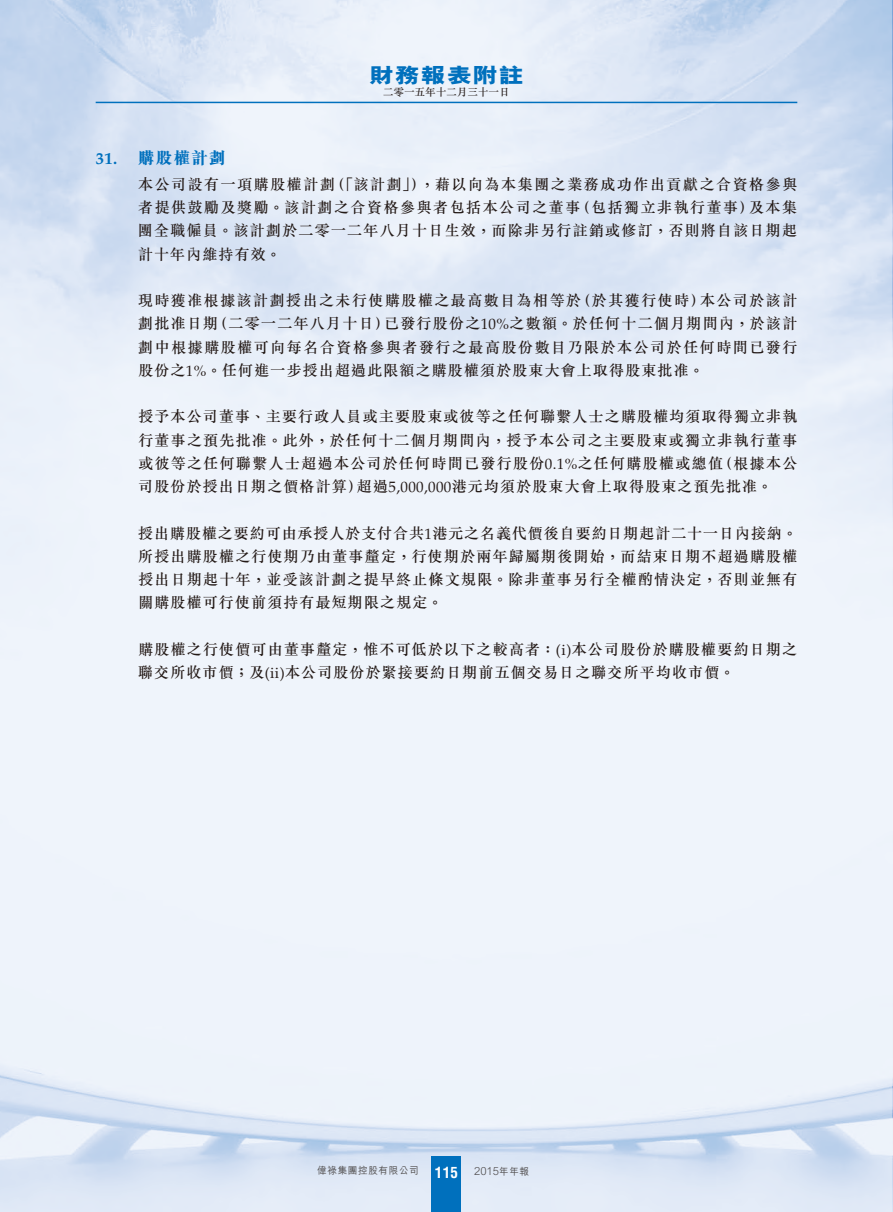
<style>
.page{position:relative;width:893px;height:1212px;background:#fff}
.page>*{position:absolute;margin:0;border:0;box-sizing:border-box;transform-origin:0 0}
.t1{font:800 21px "M Hei HK";letter-spacing:.03em;color:#0070bd;scale:1.2 1}
.t2{font:800 16.5px "M Sung HK";letter-spacing:.075em;color:#0070bd}
.t3{font:700 16.5px "Palatino LT Std";color:#0070bd}
.t4{font:500 15px/23.2px "M Sung HK";letter-spacing:.08em;color:#231916}
.t5{font:500 15px/23.2px "M Sung HK";letter-spacing:.1em;color:#231916}
.t6{font:700 condensed 15px "Helvetica LT Std";color:#fff}
.t7{font:300 11.25px "Arial MT Std";color:#4d4a4a}
.t8{font:500 10.5px "M Sung HK";letter-spacing:.025em;color:#231916}
.t9{font:500 9.75px "M Hei HK";letter-spacing:.07em;color:#4d4a4a}
.s1{font-family:"Palatino LT Std";font-weight:400}
</style>
<div class="page">
<img style="left:0;top:0;width:893px;height:1212px">
<hr style="left:96px;top:102px;width:701px;height:1px;background:#0070bd">
<div style="left:432px;top:1157px;width:29px;height:55px;background:#0070bd"></div>
<p class="t3" style="left:96px;top:148px;width:23px">31.</p>
<p class="t2" style="left:138px;top:146px;width:89px">購股權計劃</p>
<h1 class="t1" style="left:369px;top:61px;width:131px">財務報表附註</h1>
<p class="t8" style="left:383px;top:85px;width:128px">二零一五年十二月三十一日</p>
<p class="t5" style="left:138px;top:172px;width:198px">本公司設有一項購股權計劃</p>
<p class="t4" style="left:330px;top:172px;width:96px">（「該計劃」）</p>
<p class="t5" style="left:420px;top:172px;width:379px">，藉以向為本集團之業務成功作出貢獻之合資格參與</p>
<p class="t4" style="left:138px;top:195px;width:661px">者提供鼓勵及獎勵。該計劃之合資格參與者包括本公司之董事<br>團全職僱員。該計劃於二零一二年八月十日生效，而除非另行註銷或修訂，否則將自該日期起計十年內維持有效。</p>
<p class="t4" style="left:700px;top:288px;width:99px">本公司於該計</p>
<p class="t4" style="left:749px;top:195px;width:50px">及本集</p>
<p class="t5" style="left:576px;top:195px;width:179px">（包括獨立非執行董事）</p>
<p class="t5" style="left:384px;top:288px;width:415px;text-indent:-246px">現時獲准根據該計劃授出之未行使購股權之最高數目為相等於<br>已發行股份之<span class="s1">10%</span>之數額。於任何十二個月期間內，於該計</p>
<p class="t4" style="left:577px;top:288px;width:130px">（於其獲行使時）</p>
<p class="t5" style="left:138px;top:312px;width:661px">劃批准日期<br>劃中根據購股權可向每名合資格參與者發行之最高股份數目乃限於本公司於任何時間已發行股份之<span class="s1">1%</span>。任何進一步授出超過此限額之購股權須於股東大會上取得股東批准。</p>
<p class="t4" style="left:138px;top:405px;width:661px;text-align:right">授予本公司董事、主要行政人員或主要股東或彼等之任何聯繫人士之購股權均須取得獨立非執行董事之預先批准。此外，於任何十二個月期間內，授予本公司之主要股東或獨立非執行董事（根據本公</p>
<p class="t4" style="left:213px;top:312px;width:177px">（二零一二年八月十日）</p>
<p class="t4" style="left:357px;top:451px;width:417px;text-indent:-219px">或彼等之任何聯繫人士超過本公司於任何時間已發行股份<span class="s1">0.1%</span>之任何購股權或總值<br>超過<span class="s1">5,000,000</span>港元均須於股東大會上取得股東之預先批准。</p>
<p class="t4" style="left:138px;top:474px;width:225px">司股份於授出日期之價格計算）</p>
<p class="t4" style="left:138px;top:521px;width:661px;text-align:justify">授出購股權之要約可由承授人於支付合共<span class="s1">1</span>港元之名義代價後自要約日期起計二十一日內接納。所授出購股權之行使期乃由董事釐定，行使期於兩年歸屬期後開始，而結束日期不超過購股權授出日期起十年，並受該計劃之提早終止條文規限。除非董事另行全權酌情決定，否則並無有關購股權可行使前須持有最短期限之規定。</p>
<p class="t4" style="left:138px;top:637px;width:661px">購股權之行使價可由董事釐定，惟不可低於以下之較高者： <span class="s1">)i(</span> 本公司股份於購股權要約日期之聯交所收市價；及<span class="s1">(ii)</span>本公司股份於緊接要約日期前五個交易日之聯交所平均收市價。</p>
<p class="t9" style="left:317px;top:1163px;width:103px">偉祿集團控股有限公司</p>
<p class="t6" style="left:435px;top:1163px;width:25px">115</p>
<p class="t9" style="left:499px;top:1164px;width:32px">年年報</p>
<p class="t7" style="left:474px;top:1164px;width:27px">2015</p>
</div>
